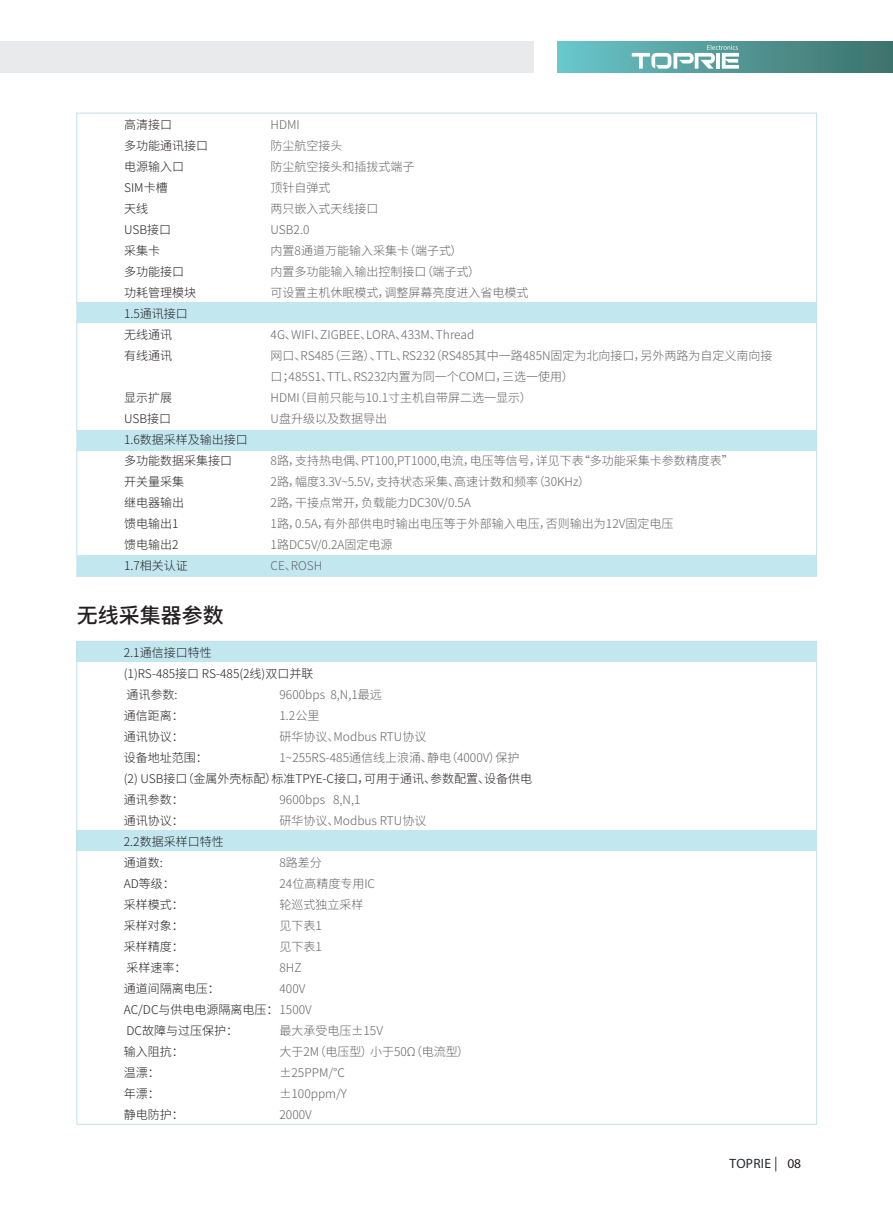
<style>
.page{position:relative;width:893px;height:1212px;background:#fff}
.page>*{position:absolute;margin:0;border:0;box-sizing:border-box;transform-origin:0 0}
.t1{font:500 21px "Source Han Sans CN";color:#231f20}
.t2{font:13.5px "Myriad Pro";letter-spacing:.02em;color:#22272b}
.t3{font:300 12px/21px "Source Han Sans CN";color:#636366}
.t4{font:300 12px/21px "Source Han Sans CN";color:#231f20}
.s1{color:#636366}
.s2{color:#231f20}
</style>
<div class="page">
<svg style="left:775px;top:1157px;width:1px;height:14px"></svg>
<div style="left:0;top:41px;width:533px;height:31px;background:#e9eaeb"></div>
<svg style="left:557px;top:41px;width:336px;height:31px;background:#478480"></svg>
<svg style="left:567px;top:41px;width:219px;height:32px;background:#71b3b3"></svg>
<div style="left:77px;top:303px;width:739px;height:20px;background:#c3e7ef"></div>
<div style="left:77px;top:430px;width:739px;height:20px;background:#c3e7ef"></div>
<div style="left:77px;top:555px;width:739px;height:21px;background:#c3e7ef"></div>
<div style="left:77px;top:641px;width:739px;height:21px;background:#c3e7ef"></div>
<div style="left:77px;top:831px;width:739px;height:20px;background:#c3e7ef"></div>
<p class="t4" style="left:124px;top:114px;width:85px">高清接口<br>多功能通讯接口电源输入口<br>SIM卡槽<br>天线<br>USB接口<br>采集卡<br>多功能接口<br>功耗管理模块<br>1.5通讯接口<br>无线通讯<br>有线通讯</p>
<p class="t4" style="left:124px;top:387px;width:125px">显示扩展<br>USB接口<br>1.6数据采样及输出接口多功能数据采集接口<br>开关量采集<br>继电器输出<br>馈电输出1<br>馈电输出2<br>1.7相关认证</p>
<h1 class="t1" style="left:77px;top:604px;width:149px">无线采集器参数</h1>
<p class="t3" style="left:271px;top:114px;width:259px">HDMI<br>防尘航空接头<br>防尘航空接头和插拔式端子<br>顶针自弹式<br>两只嵌入式天线接口<br>USB2.0<br>内置8通道万能输入采集卡（端子式）<br>内置多功能输入输出控制接口（端子式）<br>可设置主机休眠模式，调整屏幕亮度进入省电模式</p>
<p class="t3" style="left:271px;top:324px;width:504px">4G、WIFI、ZIGBEE、LORA、433M、Thread<br>网口、RS485（三路）、TTL、RS232（RS485其中一路485N固定为北向接口，另外两路为自定义南向接口；485S1、TTL、RS232内置为同一个COM口，三选一使用）<br>HDMI（目前只能与10.1寸主机自带屏二选一显示）<br>U盘升级以及数据导出</p>
<p class="t3" style="left:271px;top:450px;width:465px">8路，支持热电偶、PT100,PT1000,电流，电压等信号，详见下表“多功能采集卡参数精度表” 2路，幅度3.3V~5.5V，支持状态采集、高速计数和频率（30KHz）<br>2路，干接点常开，负载能力DC30V/0.5A<br>1路，0.5A，有外部供电时输出电压等于外部输入电压，否则输出为12V固定电压<br>1路DC5V/0.2A固定电源<br>CE、ROSH</p>
<p class="t4" style="left:124px;top:642px;width:410px">2.1通信接口特性<br>(1)RS-485接口 RS-485(2线)双口并联<br>通讯参数:<br>通信距离：<br>通讯协议：<br>设备地址范围：<br>(2) USB接口（金属外壳标配）标准TPYE-C接口，可用于通讯、参数配置、设备供电通讯参数：<br>通讯协议：<br>2.2数据采样口特性<br>通道数:<br>AD等级：<br>采样模式：<br>采样对象：<br>采样精度：<br>采样速率：<br>通道间隔离电压：<br>AC/DC与供电电源隔离电压：<span class="s1">1500V<br></span>DC故障与过压保护：<br>输入阻抗：<br>温漂：<br>年漂：<br>静电防护：</p>
<p class="t3" style="left:279px;top:684px;width:241px">9600bps 8,N,1最远<br>1.2公里<br>研华协议、Modbus RTU协议<br>1~255RS-485通信线上浪涌、静电（4000V）保护</p>
<p class="t3" style="left:279px;top:789px;width:148px">9600bps 8,N,1<br>研华协议、Modbus RTU协议</p>
<p class="t3" style="left:279px;top:852px;width:97px">8路差分<br>24位高精度专用IC轮巡式独立采样见下表1<br>见下表1<br>8HZ<br>400V</p>
<p class="t3" style="left:279px;top:1020px;width:191px">最大承受电压±15V<br>大于2M（电压型）小于50Ω（电流型）±25PPM/℃<br>±100ppm/Y<br>2000V</p>
<p class="t2" style="left:729px;top:1155px;width:73px">TOPRIE <span class="s2">08</span></p>
</div>
